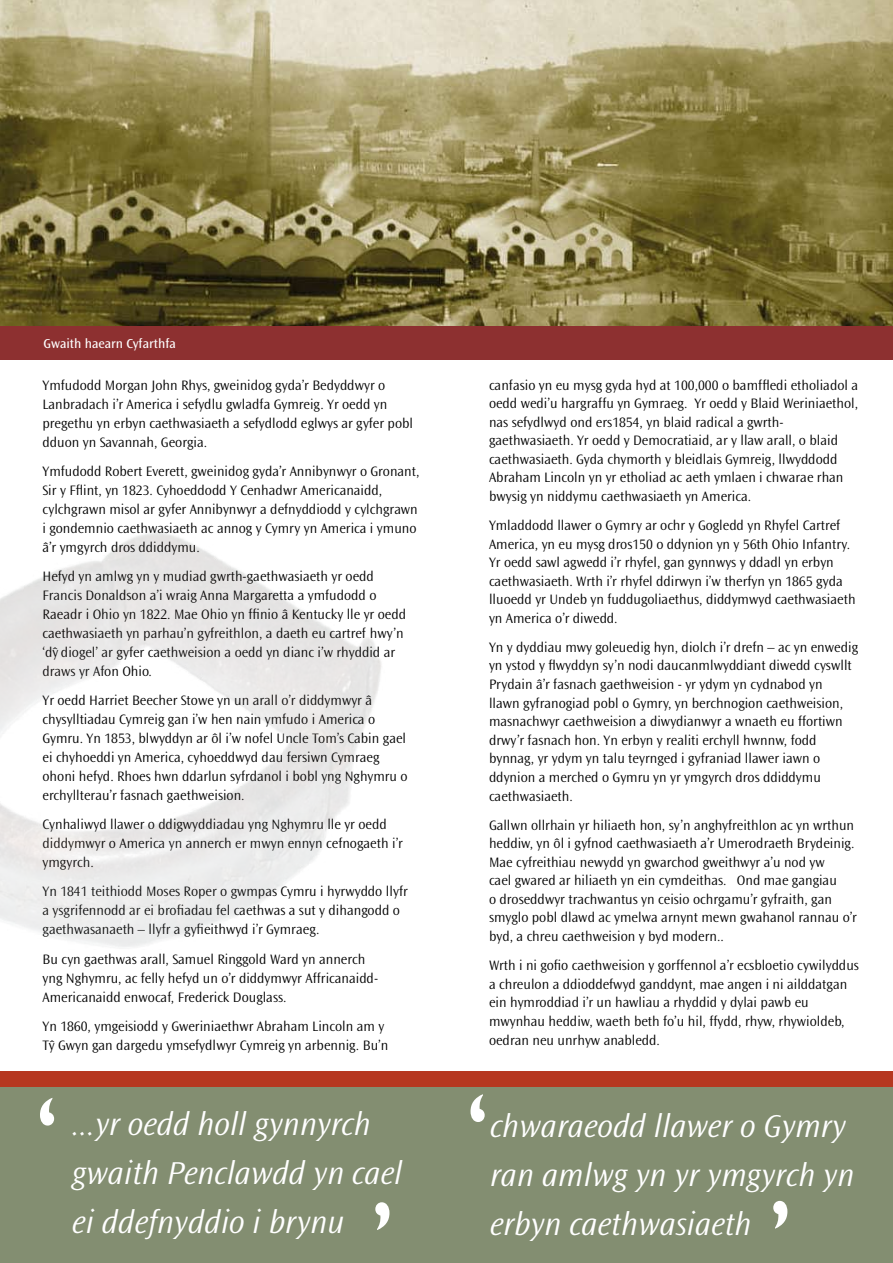
<style>
.page{position:relative;width:893px;height:1263px;background:#fff}
.page>*{position:absolute;margin:0;border:0;box-sizing:border-box;transform-origin:0 0}
.t1{font:condensed 120px "Gill Sans Std";color:#fff}
.t2{font:italic 300 33px/49.2px "Ocean Sans Std";color:#fff}
.t3{font:300 14.25px/18.6px "Ocean Sans Std";color:#000}
.t4{font:13.5px "Ocean Sans Std";color:#fff}
</style>
<div class="page">
<img style="left:0;top:0;width:893px;height:326px">
<div style="left:0;top:326px;width:893px;height:34px;background:#8d3030"></div>
<div style="left:0;top:1080px;width:893px;height:183px;background:#838e71"></div>
<div style="left:0;top:1071px;width:893px;height:15px;background:#b63720"></div>
<p class="t4" style="left:44px;top:336px;width:134px">Gwaith haearn Cyfarthfa</p>
<p class="t3" style="left:43px;top:376px;width:372px">Ymfudodd Morgan John Rhys, gweinidog gyda’r Bedyddwyr o Lanbradach i’r America i sefydlu gwladfa Gymreig. Yr oedd yn pregethu yn erbyn caethwasiaeth a sefydlodd eglwys ar gyfer pobl dduon yn Savannah, Georgia.</p>
<p class="t3" style="left:43px;top:462px;width:379px">Ymfudodd Robert Everett, gweinidog gyda’r Annibynwyr o Gronant, Sir y Fflint, yn 1823. Cyhoeddodd Y Cenhadwr Americanaidd, cylchgrawn misol ar gyfer Annibynwyr a defnyddiodd y cylchgrawn i gondemnio caethwasiaeth ac annog y Cymry yn America i ymuno â’r ymgyrch dros ddiddymu.</p>
<p class="t3" style="left:43px;top:567px;width:365px">Hefyd yn amlwg yn y mudiad gwrth-gaethwasiaeth yr oedd Francis Donaldson a’i wraig Anna Margaretta a ymfudodd o Raeadr i Ohio yn 1822. Mae Ohio yn ffinio â Kentucky lle yr oedd caethwasiaeth yn parhau’n gyfreithlon, a daeth eu cartref hwy’n ‘dyˆ diogel’ ar gyfer caethweision a oedd yn dianc i’w rhyddid ar draws yr Afon Ohio.</p>
<p class="t3" style="left:43px;top:691px;width:367px">Yr oedd Harriet Beecher Stowe yn un arall o’r diddymwyr â chysylltiadau Cymreig gan i’w hen nain ymfudo i America o Gymru. Yn 1853, blwyddyn ar ôl i’w nofel Uncle Tom’s Cabin gael ei chyhoeddi yn America, cyhoeddwyd dau fersiwn Cymraeg ohoni hefyd. Rhoes hwn ddarlun syfrdanol i bobl yng Nghymru o erchyllterau’r fasnach gaethweision.</p>
<p class="t3" style="left:43px;top:815px;width:362px">Cynhaliwyd llawer o ddigwyddiadau yng Nghymru lle yr oedd diddymwyr o America yn annerch er mwyn ennyn cefnogaeth i’r ymgyrch.</p>
<p class="t3" style="left:43px;top:882px;width:367px">Yn 1841 teithiodd Moses Roper o gwmpas Cymru i hyrwyddo llyfr a ysgrifennodd ar ei brofiadau fel caethwas a sut y dihangodd o gaethwasanaeth – llyfr a gyfieithwyd i’r Gymraeg.</p>
<p class="t3" style="left:43px;top:950px;width:337px">Bu cyn gaethwas arall, Samuel Ringgold Ward yn annerch yng Nghymru, ac felly hefyd un o’r diddymwyr Affricanaidd-<br>Americanaidd enwocaf, Frederick Douglass.</p>
<p class="t3" style="left:43px;top:1017px;width:347px">Yn 1860, ymgeisiodd y Gweriniaethwr Abraham Lincoln am y<br>Tyˆ Gwyn gan dargedu ymsefydlwyr Cymreig yn arbennig. Bu’n</p>
<p class="t3" style="left:489px;top:376px;width:371px">canfasio yn eu mysg gyda hyd at 100,000 o bamffledi etholiadol a oedd wedi’u hargraffu yn Gymraeg. Yr oedd y Blaid Weriniaethol, nas sefydlwyd ond ers1854, yn blaid radical a gwrth&shy;gaethwasiaeth. Yr oedd y Democratiaid, ar y llaw arall, o blaid caethwasiaeth. Gyda chymorth y bleidlais Gymreig, llwyddodd Abraham Lincoln yn yr etholiad ac aeth ymlaen i chwarae rhan bwysig yn niddymu caethwasiaeth yn America.</p>
<p class="t3" style="left:489px;top:516px;width:368px">Ymladdodd llawer o Gymry ar ochr y Gogledd yn Rhyfel Cartref America, yn eu mysg dros150 o ddynion yn y 56th Ohio Infantry.<br>Yr oedd sawl agwedd i’r rhyfel, gan gynnwys y ddadl yn erbyn caethwasiaeth. Wrth i’r rhyfel ddirwyn i’w therfyn yn 1865 gyda lluoedd yr Undeb yn fuddugoliaethus, diddymwyd caethwasiaeth yn America o’r diwedd.</p>
<p class="t3" style="left:489px;top:638px;width:371px">Yn y dyddiau mwy goleuedig hyn, diolch i’r drefn – ac yn enwedig yn ystod y flwyddyn sy’n nodi daucanmlwyddiant diwedd cyswllt Prydain â’r fasnach gaethweision - yr ydym yn cydnabod yn<br>llawn gyfranogiad pobl o Gymry, yn berchnogion caethweision, masnachwyr caethweision a diwydianwyr a wnaeth eu ffortiwn drwy’r fasnach hon. Yn erbyn y realiti erchyll hwnnw, fodd bynnag, yr ydym yn talu teyrnged i gyfraniad llawer iawn o ddynion a merched o Gymru yn yr ymgyrch dros ddiddymu caethwasiaeth.</p>
<p class="t3" style="left:489px;top:816px;width:369px">Gallwn ollrhain yr hiliaeth hon, sy’n anghyfreithlon ac yn wrthun heddiw, yn ôl i gyfnod caethwasiaeth a’r Umerodraeth Brydeinig.<br>Mae cyfreithiau newydd yn gwarchod gweithwyr a’u nod yw<br>cael gwared ar hiliaeth yn ein cymdeithas. Ond mae gangiau<br>o droseddwyr trachwantus yn ceisio ochrgamu’r gyfraith, gan smyglo pobl dlawd ac ymelwa arnynt mewn gwahanol rannau o’r byd, a chreu caethweision y byd modern..</p>
<p class="t3" style="left:489px;top:956px;width:371px">Wrth i ni gofio caethweision y gorffennol a’r ecsbloetio cywilyddus a chreulon a ddioddefwyd ganddynt, mae angen i ni ailddatgan ein hymroddiad i’r un hawliau a rhyddid y dylai pawb eu mwynhau heddiw, waeth beth fo’u hil, ffydd, rhyw, rhywioldeb, oedran neu unrhyw anabledd.</p>
<h1 class="t1" style="left:36px;top:1075px;width:23px">‘</h1>
<h2 class="t2" style="left:72px;top:1099px;width:332px">...yr oedd holl gynnyrch gwaith Penclawdd yn cael ei ddefnyddio i brynu</h2>
<h1 class="t1" style="left:372px;top:1179px;width:23px">’</h1>
<h1 class="t1" style="left:467px;top:1071px;width:23px">‘</h1>
<h2 class="t2" style="left:490px;top:1102px;width:366px">chwaraeodd llawer o Gymry ran amlwg yn yr ymgyrch yn erbyn caethwasiaeth</h2>
<h1 class="t1" style="left:770px;top:1178px;width:23px">’</h1>
</div>
